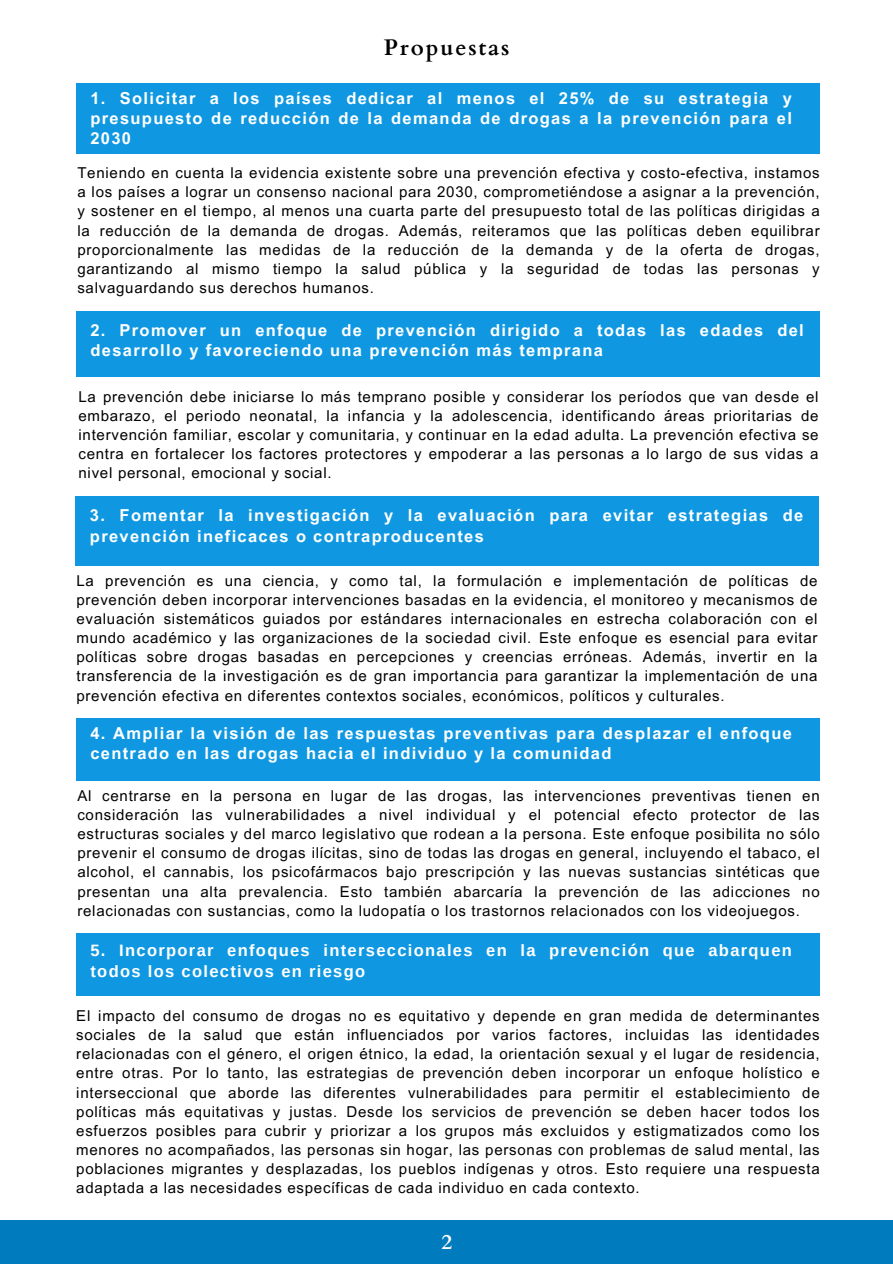
<style>
.page{position:relative;width:893px;height:1264px;background:#fff}
.page>*{position:absolute;margin:0;border:0;box-sizing:border-box;transform-origin:0 0}
.t1{font:700 22.5px "Cardo";letter-spacing:.08em;color:#000}
.t2{font:700 21px "Cardo";color:#fff}
.t3{font:700 16.5px/20.2px "Arial MT Pro";letter-spacing:.08em;color:#fff}
.t4{font:700 16.5px/20.2px "Arimo";letter-spacing:.08em;color:#fff}
.t5{font:15px/19.2px "Arial MT Pro";letter-spacing:.05em;color:#000;text-align:justify}
</style>
<div class="page">
<div style="left:0;top:1220px;width:892px;height:43px;background:#007bbd"></div>
<div style="left:76px;top:83px;width:743px;height:71px;background:#0f98e1"></div>
<div style="left:76px;top:311px;width:743px;height:65px;background:#0f98e1"></div>
<div style="left:75px;top:496px;width:743px;height:69px;background:#0f98e1"></div>
<div style="left:76px;top:718px;width:743px;height:62px;background:#0f98e1"></div>
<div style="left:76px;top:933px;width:743px;height:62px;background:#0f98e1"></div>
<p class="t1" style="left:384px;top:32px;width:127px">Propuestas</p>
<p class="t3" style="left:90px;top:90px;width:703px;text-align:justify">1. Solicitar a los países dedicar al menos el 25% de su estrategia y presupuesto de reducción de la demanda de drogas a la prevención para el 2030</p>
<p class="t5" style="left:77px;top:165px;width:743px">Teniendo en cuenta la evidencia existente sobre una prevención efectiva y costo-efectiva, instamos a los países a lograr un consenso nacional para 2030, comprometiéndose a asignar a la prevención, y sostener en el tiempo, al menos una cuarta parte del presupuesto total de las políticas dirigidas a la reducción de la demanda de drogas. Además, reiteramos que las políticas deben equilibrar proporcionalmente las medidas de la reducción de la demanda y de la oferta de drogas, garantizando al mismo tiempo la salud pública y la seguridad de todas las personas y salvaguardando sus derechos humanos.</p>
<p class="t3" style="left:90px;top:321px;width:714px">2. Promover un enfoque de prevención dirigido a todas las edades del desarrollo y favoreciendo una prevención más temprana</p>
<p class="t5" style="left:78px;top:389px;width:741px">La prevención debe iniciarse lo más temprano posible y considerar los períodos que van desde el embarazo, el periodo neonatal, la infancia y la adolescencia, identificando áreas prioritarias de intervención familiar, escolar y comunitaria, y continuar en la edad adulta. La prevención efectiva se centra en fortalecer los factores protectores y empoderar a las personas a lo largo de sus vidas a nivel personal, emocional y social.</p>
<p class="t3" style="left:90px;top:507px;width:714px">3. Fomentar la investigación y la evaluación para evitar estrategias de prevención ineficaces o contraproducentes</p>
<p class="t5" style="left:76px;top:572px;width:742px">La prevención es una ciencia, y como tal, la formulación e implementación de políticas de prevención deben incorporar intervenciones basadas en la evidencia, el monitoreo y mecanismos de evaluación sistemáticos guiados por estándares internacionales en estrecha colaboración con el mundo académico y las organizaciones de la sociedad civil. Este enfoque es esencial para evitar políticas sobre drogas basadas en percepciones y creencias erróneas. Además, invertir en la transferencia de la investigación es de gran importancia para garantizar la implementación de una prevención efectiva en diferentes contextos sociales, económicos, políticos y culturales.</p>
<p class="t3" style="left:90px;top:725px;width:703px">4. Ampliar la visión de las respuestas preventivas para desplazar el enfoque centrado en las drogas hacia el individuo y la comunidad</p>
<p class="t5" style="left:77px;top:787px;width:743px">Al centrarse en la persona en lugar de las drogas, las intervenciones preventivas tienen en consideración las vulnerabilidades a nivel individual y el potencial efecto protector de las estructuras sociales y del marco legislativo que rodean a la persona. Este enfoque posibilita no sólo prevenir el consumo de drogas ilícitas, sino de todas las drogas en general, incluyendo el tabaco, el alcohol, el cannabis, los psicofármacos bajo prescripción y las nuevas sustancias sintéticas que presentan una alta prevalencia. Esto también abarcaría la prevención de las adicciones no relacionadas con sustancias, como la ludopatía o los trastornos relacionados con los videojuegos.</p>
<p class="t4" style="left:90px;top:940px;width:703px">5. Incorporar enfoques interseccionales en la prevención que abarquen todos los colectivos en riesgo</p>
<p class="t5" style="left:76px;top:1008px;width:744px">El impacto del consumo de drogas no es equitativo y depende en gran medida de determinantes sociales de la salud que están influenciados por varios factores, incluidas las identidades relacionadas con el género, el origen étnico, la edad, la orientación sexual y el lugar de residencia, entre otras. Por lo tanto, las estrategias de prevención deben incorporar un enfoque holístico e interseccional que aborde las diferentes vulnerabilidades para permitir el establecimiento de políticas más equitativas y justas. Desde los servicios de prevención se deben hacer todos los esfuerzos posibles para cubrir y priorizar a los grupos más excluidos y estigmatizados como los menores no acompañados, las personas sin hogar, las personas con problemas de salud mental, las poblaciones migrantes y desplazadas, los pueblos indígenas y otros. Esto requiere una respuesta adaptada a las necesidades específicas de cada individuo en cada contexto.</p>
<p class="t2" style="left:441px;top:1228px;width:12px">2</p>
</div>
